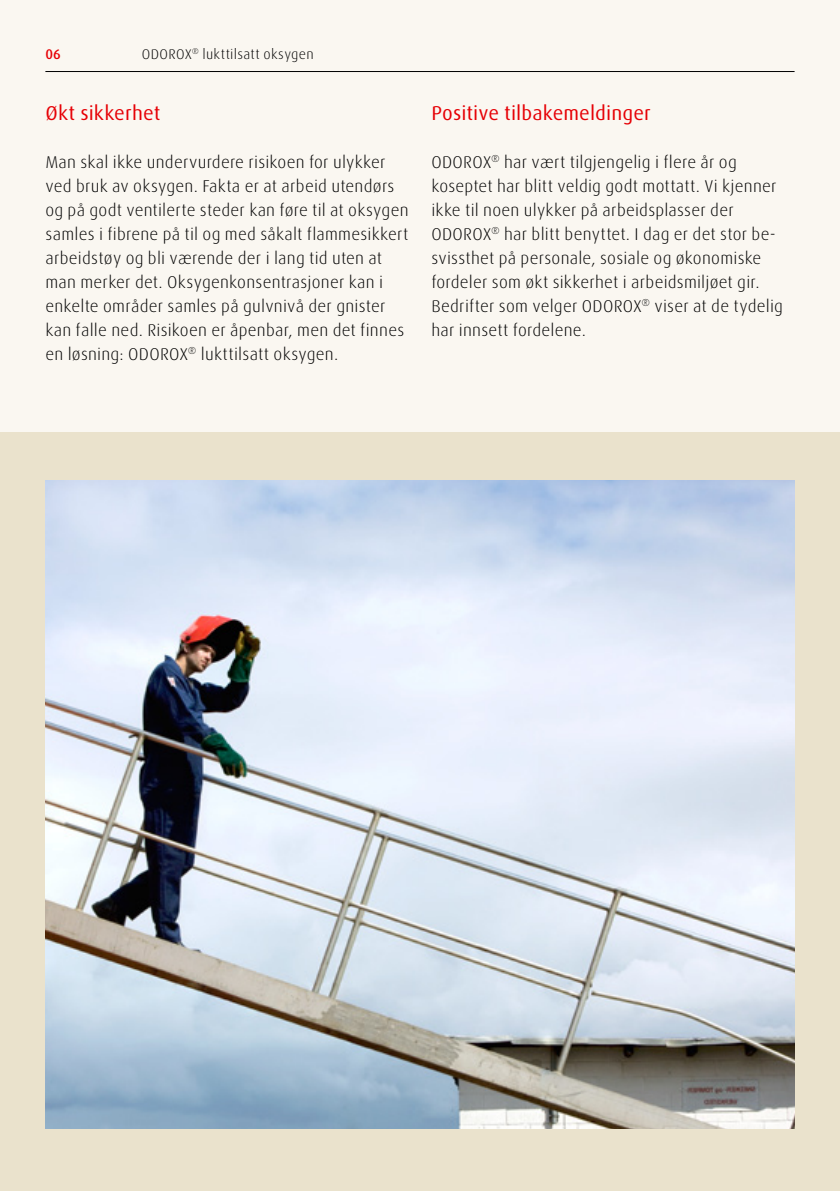
<style>
.page{position:relative;width:840px;height:1191px;background:#fff}
.page>*{position:absolute;margin:0;border:0;box-sizing:border-box;transform-origin:0 0}
.I_Subhead_cyan{font:20px "Linde Dax OT";letter-spacing:.005em;color:#e60005}
.I_Subhead_cyan-2{font:300 17px/24px "Linde Dax OT";letter-spacing:.015em;color:#000}
.I_Copy{font:300 17px/24px "Linde Dax OT";letter-spacing:.01em;color:#000}
.t1{font:300 14px "Linde Dax OT";letter-spacing:.02em;color:#000}
.t2{font:500 14px "Linde Dax OT";color:#e60005}
</style>
<div class="page">
<div style="left:0;top:0;width:839px;height:552px;background:#faf7f1"></div>
<div style="left:0;top:432px;width:839px;height:759px;background:#eae2cc"></div>
<hr style="left:45px;top:71px;width:749px;height:1px;background:#000">
<img style="left:45px;top:480px;width:749px;height:648px">
<p class="t2" style="left:45px;top:45px;width:17px">06</p>
<p class="t1" style="left:142px;top:45px;width:173px">ODOROX<sup>®</sup> lukttilsatt oksygen</p>
<p class="I_Subhead_cyan" style="left:45px;top:100px;width:116px">Økt sikkerhet</p>
<p class="I_Subhead_cyan-2" style="left:45px;top:149px;width:364px">Man skal ikke undervurdere risikoen for ulykker ved bruk av oksygen. Fakta er at arbeid utendørs og på godt ventilerte steder kan føre til at oksygen samles i fibrene på til og med såkalt flammesikkert arbeidstøy og bli værende der i lang tid uten at man merker det. Oksygenkonsentrasjoner kan i enkelte områder samles på gulvnivå der gnister kan falle ned. Risikoen er åpenbar, men det finnes en løsning: ODOROX<sup>®</sup> lukttilsatt oksygen.</p>
<p class="I_Subhead_cyan" style="left:431px;top:100px;width:221px">Positive tilbakemeldinger</p>
<p class="I_Copy" style="left:431px;top:149px;width:353px">ODOROX<sup>®</sup> har vært tilgjengelig i flere år og koseptet har blitt veldig godt mottatt. Vi kjenner ikke til noen ulykker på arbeidsplasser der ODOROX<sup>®</sup> har blitt benyttet. I dag er det stor be&shy;svissthet på personale, sosiale og økonomiske fordeler som økt sikkerhet i arbeidsmiljøet gir.<br>Bedrifter som velger ODOROX<sup>®</sup> viser at de tydelig har innsett fordelene.</p>
</div>
